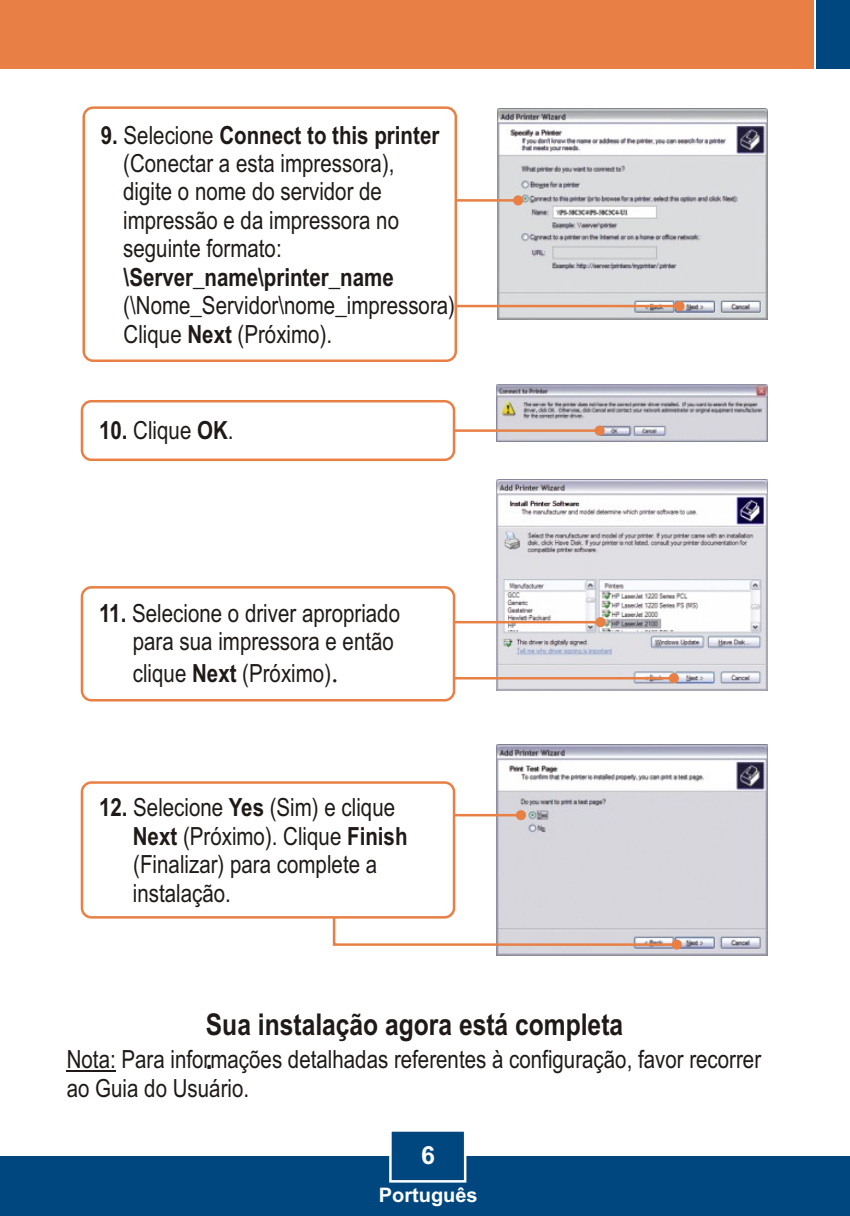
<style>
.page{position:relative;width:850px;height:1216px;background:#fff}
.page>*{position:absolute;margin:0;border:0;box-sizing:border-box;transform-origin:0 0}
.t1{font:700 30px/34.2px "Arial Narrow";color:#1f1a17}
.t2{font:25px/28.2px "Arial Narrow";color:#1f1a17}
.t3{font:700 25px "Arial Narrow";color:#1f1a17}
.t4{font:700 25px "Arial";color:#fff}
.t5{font:700 20px "Arial";color:#fff}
.s1{font-weight:700}
.s2{font-family:"Times New Roman";font-size:30px}
</style>
<div class="page">
<img style="left:497px;top:108px;width:270px;height:212px">
<img style="left:497px;top:744px;width:270px;height:211px">
<img style="left:497px;top:479px;width:270px;height:211px">
<img style="left:497px;top:384px;width:270px;height:57px">
<svg style="left:455px;top:425px;width:149px;height:10px"></svg>
<svg style="left:455px;top:617px;width:150px;height:10px"></svg>
<svg style="left:455px;top:673px;width:223px;height:10px"></svg>
<svg style="left:455px;top:810px;width:71px;height:10px"></svg>
<svg style="left:329px;top:875px;width:352px;height:74px"></svg>
<div style="left:81px;top:781px;width:374px;height:137px;background:#fff;border:3px solid #e88045;border-radius:9px"></div>
<div style="left:81px;top:586px;width:374px;height:115px;background:#fff;border:3px solid #e88045;border-radius:9px"></div>
<div style="left:81px;top:400px;width:374px;height:61px;background:#fff;border:3px solid #e88045;border-radius:9px"></div>
<div style="left:0;top:1155px;width:849px;height:60px;background:#004780"></div>
<div style="left:0;top:0;width:813px;height:68px;background:#e88045"></div>
<div style="left:816px;top:0;width:33px;height:68px;background:#004780"></div>
<svg style="left:388px;top:1131px;width:79px;height:52px"></svg>
<hr style="left:67px;top:1070px;width:49px;height:1px;background:#1f1a17">
<svg style="left:457px;top:301px;width:227px;height:10px;background:#dec3b4"></svg>
<svg style="left:457px;top:195px;width:66px;height:10px"></svg>
<div style="left:82px;top:106px;width:375px;height:256px;background:#fff;border:3px solid #e88045;border-radius:9px"></div>
<p class="t2" style="left:123px;top:123px;width:317px;text-indent:-22px"><span class="s1">9.</span> Selecione <span class="s1">Connect to this printer </span>(Conectar a esta impressora), digite o nome do servidor de impressão e da impressora no seguinte formato:</p>
<p class="t3" style="left:124px;top:268px;width:272px">\Server_name\printer_name</p>
<p class="t2" style="left:123px;top:293px;width:333px">(\Nome_Servidor\nome_impressora)<br>Clique <span class="s1">Next</span> (Próximo).</p>
<p class="t2" style="left:99px;top:418px;width:136px"><span class="s1">10.</span> Clique <span class="s1">OK</span>.</p>
<p class="t2" style="left:99px;top:601px;width:302px;text-align:right"><span class="s1">11.</span> Selecione o driver apropriado para sua impressora e então</p>
<p class="t2" style="left:133px;top:661px;width:207px">clique <span class="s1">Next</span> (Próximo)<span class="s2">.</span></p>
<p class="t2" style="left:133px;top:795px;width:276px;text-indent:-34px"><span class="s1">12.</span> Selecione <span class="s1">Yes</span> (Sim) e clique<br><span class="s1">Next</span> (Próximo). Clique <span class="s1">Finish </span>(Finalizar) para complete a instalação.</p>
<p class="t1" style="left:206px;top:1009px;width:419px">Sua instalação agora está completa .</p>
<p class="t2" style="left:67px;top:1047px;width:695px">Nota: Para informações detalhadas referentes à configuração, favor recorrer ao Guia do Usuário.</p>
<p class="t4" style="left:421px;top:1145px;width:15px">6</p>
<p class="t5" style="left:379px;top:1187px;width:100px">Português</p>
</div>
